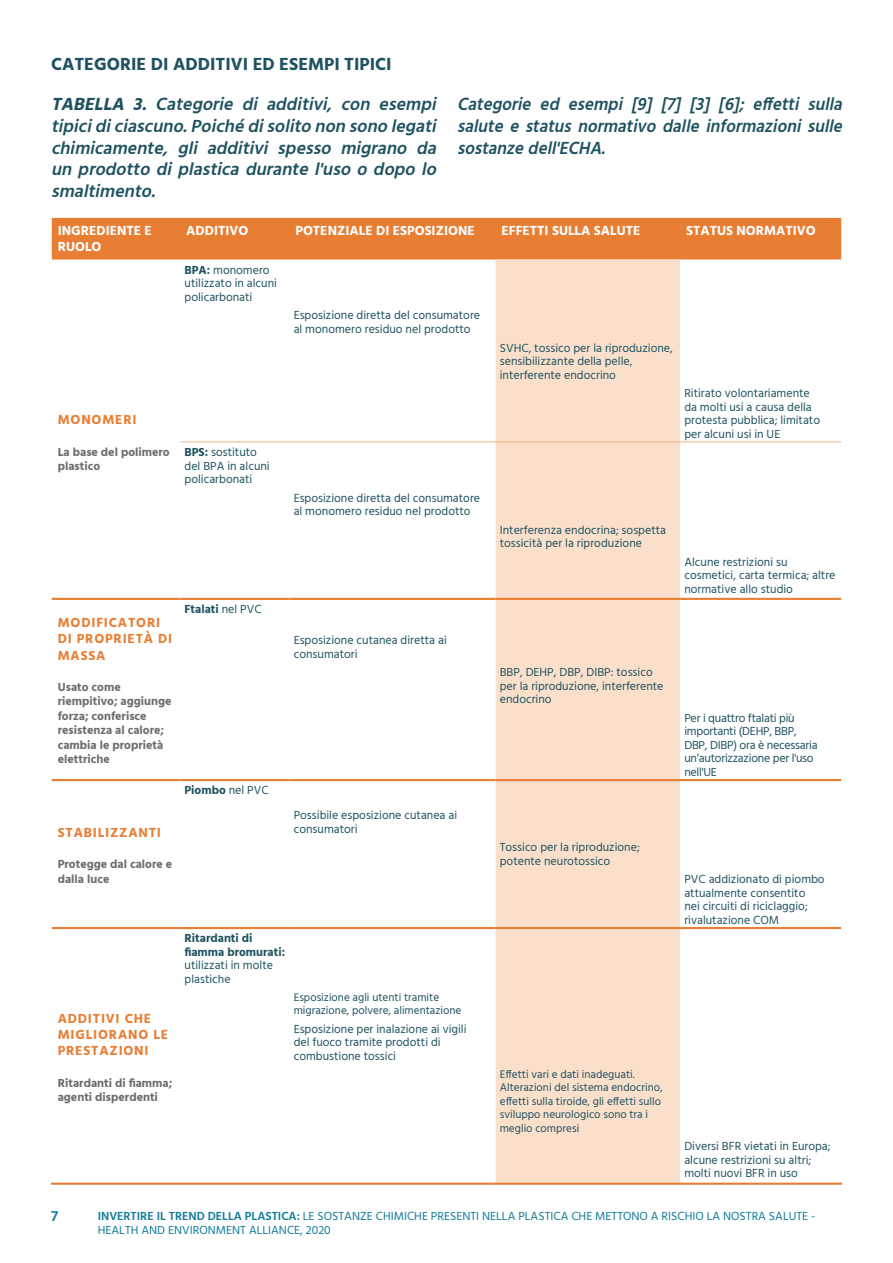
<style>
.page{position:relative;width:893px;height:1263px;background:#fff}
.page>*{position:absolute;margin:0;border:0;box-sizing:border-box;transform-origin:0 0}
.table_title{font:italic 600 18px/21.6px "Hind";color:#1e5260;text-align:justify}
.table_title-2{font:italic 600 18px/21.6px "Hind";color:#1e5260;text-align:justify;scale:.95 1}
.Subheading{font:700 18px "Hind";color:#1e5260}
.t1{font:600 15px "Hind";color:#0d7b9a}
.Table_subheading{font:700 13.5px/16.2px "Hind";letter-spacing:.06em;color:#e87e33}
.Table_header{font:700 13.5px/16.2px "Hind";color:#fff}
.Table_body{font:12px/13.5px "Hind";color:#1e5260}
.Table_body-2{font:700 12px/14.4px "Hind";color:#6b6b6e}
.t2{font:12px/14.4px "Hind";color:#0d7b9a}
.Table_body-3{font:12px/13.5px "Hind";letter-spacing:-.02em;color:#1e5260}
.Table_body-4{font:700 12px/13.5px "Hind";color:#1e5260}
.Table_body-5{font:11.25px/13.5px "Hind";color:#1e5260}
.s1{font-weight:700}
.s2{font-weight:400}
.s3{font-weight:600}
</style>
<div class="page">
<div style="left:52px;top:218px;width:789px;height:42px;background:#e87e33"></div>
<div style="left:495px;top:260px;width:185px;height:922px;background:#fae0cb"></div>
<hr style="left:52px;top:598px;width:128px;height:2px;background:#e87e33">
<hr style="left:180px;top:598px;width:109px;height:2px;background:#e87e33">
<hr style="left:289px;top:598px;width:206px;height:2px;background:#e87e33">
<hr style="left:495px;top:598px;width:185px;height:2px;background:#e87e33">
<hr style="left:680px;top:598px;width:161px;height:2px;background:#e87e33">
<hr style="left:180px;top:441px;width:109px;height:1px;background:#f3b88d">
<hr style="left:289px;top:441px;width:206px;height:1px;background:#f3b88d">
<hr style="left:495px;top:441px;width:185px;height:1px;background:#f3b88d">
<hr style="left:680px;top:441px;width:161px;height:1px;background:#f3b88d">
<hr style="left:52px;top:779px;width:128px;height:2px;background:#e87e33">
<hr style="left:180px;top:779px;width:109px;height:2px;background:#e87e33">
<hr style="left:289px;top:779px;width:206px;height:2px;background:#e87e33">
<hr style="left:495px;top:779px;width:185px;height:2px;background:#e87e33">
<hr style="left:680px;top:779px;width:161px;height:2px;background:#e87e33">
<hr style="left:52px;top:927px;width:128px;height:2px;background:#e87e33">
<hr style="left:180px;top:927px;width:109px;height:2px;background:#e87e33">
<hr style="left:289px;top:927px;width:206px;height:2px;background:#e87e33">
<hr style="left:495px;top:927px;width:185px;height:2px;background:#e87e33">
<hr style="left:680px;top:927px;width:161px;height:2px;background:#e87e33">
<hr style="left:51px;top:1182px;width:791px;height:3px;background:#e87e33">
<p class="Subheading" style="left:51px;top:53px;width:342px">CATEGORIE DI ADDITIVI ED ESEMPI TIPICI</p>
<p class="table_title" style="left:51px;top:95px;width:392px"><span class="s1">TABELLA 3.</span> Categorie di additivi, con esempi tipicidiciascuno.Poichédisolito non sono legati chimicamente, gli additivi spesso migrano da un prodotto diplasticadurantel'uso o dopo lo smaltimento.</p>
<p class="table_title-2" style="left:457px;top:95px;width:412px">Categorie ed esempi [9] [7] [3] [6]; effetti sulla salute e status normativo dalle informazioni sulle sostanzedell'ECHA.</p>
<p class="Table_header" style="left:58px;top:222px;width:96px">INGREDIENTE E<br>RUOLO</p>
<p class="Table_header" style="left:186px;top:222px;width:64px">ADDITIVO</p>
<p class="Table_header" style="left:295px;top:222px;width:181px">POTENZIALE DI ESPOSIZIONE</p>
<p class="Table_header" style="left:501px;top:222px;width:140px">EFFETTI SULLA SALUTE</p>
<p class="Table_header" style="left:686px;top:222px;width:131px">STATUS NORMATIVO</p>
<p class="Table_body" style="left:185px;top:264px;width:94px"><span class="s1">BPA:</span> monomero utilizzato in alcuni policarbonati</p>
<p class="Table_body" style="left:294px;top:309px;width:188px">Esposizione diretta del consumatore al monomero residuo nel prodotto</p>
<p class="Table_subheading" style="left:58px;top:412px;width:80px">MONOMERI</p>
<p class="Table_body-2" style="left:58px;top:444px;width:113px">La base del polimero plastico</p>
<p class="Table_body" style="left:185px;top:446px;width:87px"><span class="s1">BPS:</span> sostituto del BPA in alcuni policarbonati</p>
<p class="Table_body" style="left:294px;top:492px;width:188px">Esposizione diretta del consumatore al monomero residuo nel prodotto</p>
<p class="Table_subheading" style="left:58px;top:614px;width:116px">MODIFICATORI<br>DI PROPRIETÀ DI<br>MASSA</p>
<p class="Table_body-2" style="left:58px;top:680px;width:115px">Usato come riempitivo; aggiunge forza; conferisce resistenza al calore; cambia le proprietà elettriche</p>
<p class="Table_subheading" style="left:58px;top:824px;width:105px">STABILIZZANTI</p>
<p class="Table_body-2" style="left:58px;top:857px;width:116px">Protegge dal calore e dalla luce</p>
<p class="Table_body-4" style="left:185px;top:602px;width:79px">Ftalati <span class="s2">nel PVC</span></p>
<p class="Table_body-4" style="left:185px;top:783px;width:86px">Piombo <span class="s2">nel PVC</span></p>
<p class="Table_body" style="left:294px;top:634px;width:155px">Esposizione cutanea diretta ai consumatori</p>
<p class="Table_body" style="left:294px;top:809px;width:165px">Possibile esposizione cutanea ai consumatori</p>
<p class="Table_subheading" style="left:58px;top:1010px;width:112px">ADDITIVI CHE<br>MIGLIORANO LE<br>PRESTAZIONI</p>
<p class="Table_body-2" style="left:58px;top:1075px;width:116px">Ritardanti di fiamma; agenti disperdenti</p>
<p class="Table_body-4" style="left:185px;top:931px;width:102px">Ritardanti di fiamma bromurati: <span class="s2">utilizzati in molte plastiche</span></p>
<p class="Table_body-5" style="left:294px;top:991px;width:169px">Esposizione agli utenti tramite migrazione, polvere, alimentazione</p>
<p class="Table_body" style="left:294px;top:1023px;width:174px">Esposizione per inalazione ai vigili del fuoco tramite prodotti di combustione tossici</p>
<p class="Table_body" style="left:500px;top:341px;width:175px">SVHC, tossico per la riproduzione, sensibilizzante della pelle, interferente endocrino</p>
<p class="Table_body" style="left:684px;top:387px;width:137px">Ritirato volontariamente da molti usi a causa della protesta pubblica; limitato per alcuni usi in UE</p>
<p class="Table_body" style="left:500px;top:524px;width:168px">Interferenza endocrina; sospetta tossicità per la riproduzione</p>
<p class="Table_body" style="left:684px;top:556px;width:153px">Alcune restrizioni su cosmetici, carta termica; altre normative allo studio</p>
<p class="Table_body" style="left:500px;top:666px;width:165px">BBP, DEHP, DBP, DIBP: tossico per la riproduzione, interferente endocrino</p>
<p class="Table_body-3" style="left:684px;top:712px;width:135px">Per i quattro ftalati più importanti (DEHP, BBP,<br>DBP, DIBP) ora è necessaria un’autorizzazione per l'uso nell'UE</p>
<p class="Table_body" style="left:500px;top:841px;width:141px">Tossico per la riproduzione; potente neurotossico</p>
<p class="Table_body" style="left:684px;top:873px;width:142px">PVC addizionato di piombo attualmente consentito<br>nei circuiti di riciclaggio; rivalutazione COM</p>
<p class="Table_body-5" style="left:500px;top:1068px;width:164px">Effetti vari e dati inadeguati.<br>Alterazioni del sistema endocrino, effetti sulla tiroide, gli effetti sullo sviluppo neurologico sono tra i meglio compresi</p>
<p class="Table_body" style="left:684px;top:1140px;width:148px">Diversi BFR vietati in Europa; alcune restrizioni su altri; molti nuovi BFR in uso</p>
<p class="t1" style="left:51px;top:1205px;width:9px">7</p>
<p class="t2" style="left:98px;top:1209px;width:719px"><span class="s3">INVERTIRE IL TREND DELLA PLASTICA:</span> LE SOSTANZE CHIMICHE PRESENTI NELLA PLASTICA CHE METTONO A RISCHIO LA NOSTRA SALUTE -<br>HEALTH AND ENVIRONMENT ALLIANCE, 2020</p>
</div>
